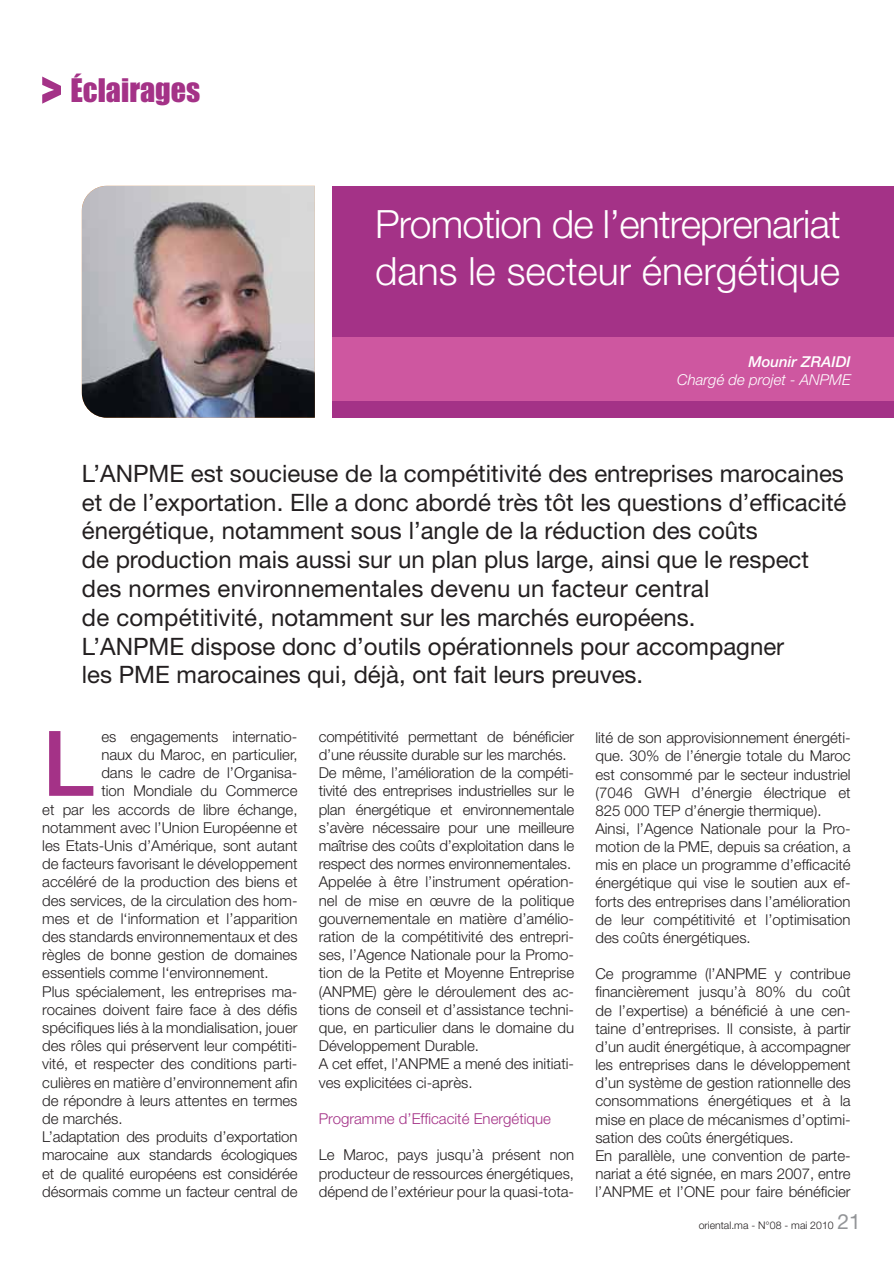
<style>
.page{position:relative;width:894px;height:1264px;background:#fff}
.page>*{position:absolute;margin:0;border:0;box-sizing:border-box;transform-origin:0 0}
.t1{font:500 90.6px "Helvetica Neue";color:#a43287}
.t2{font:300 39px/46.8px "Helvetica Neue";letter-spacing:-.02em;color:#fff}
.t3{font:30px "Impact";color:#a43287}
.t4{font:24px/28.8px "Helvetica Neue";color:#231f20}
.t5{font:300 15px/18.1px "Helvetica Neue";color:#231f20}
.t6{font:300 15px "Helvetica Neue";color:#a43287}
.t7{font:italic 300 15px "Helvetica Neue";color:#fff}
.t8{font:italic 500 15px "Helvetica Neue";color:#fff}
.t9{font:300 10.5px "Helvetica Neue";color:#231f20}
.s1{font-weight:400;font-size:21px;color:#939598}
</style>
<div class="page">
<img style="left:82px;top:186px;width:233px;height:232px">
<div style="left:332px;top:186px;width:561px;height:232px;background:#a43287"></div>
<div style="left:332px;top:337px;width:561px;height:64px;background:#ce57a0"></div>
<svg style="left:42px;top:76px;width:19px;height:28px"></svg>
<h3 class="t3" style="left:70px;top:74px;width:131px">Éclairages</h3>
<h2 class="t2" style="left:375px;top:206px;width:467px">Promotion de l’entreprenariat dans le secteur énergétique</h2>
<p class="t8" style="left:748px;top:353px;width:104px">Mounir ZRAIDI</p>
<p class="t7" style="left:677px;top:374px;width:175px">Chargé de projet - ANPME</p>
<p class="t4" style="left:82px;top:462px;width:766px">L’ANPME est soucieuse de la compétitivité des entreprises marocaines et de l’exportation. Elle a donc abordé très tôt les questions d’efficacité énergétique, notamment sous l’angle de la réduction des coûts<br>de production mais aussi sur un plan plus large, ainsi que le respect des normes environnementales devenu un facteur central<br>de compétitivité, notamment sur les marchés européens.<br>L’ANPME dispose donc d’outils opérationnels pour accompagner<br>les PME marocaines qui, déjà, ont fait leurs preuves.</p>
<h1 class="t1" style="left:42px;top:731px;width:54px">L</h1>
<p class="t5" style="left:101px;top:729px;width:198px">es engagements internatio-</p>
<p class="t5" style="left:101px;top:747px;width:198px">naux du Maroc, en particulier,</p>
<p class="t5" style="left:101px;top:765px;width:198px">dans le cadre de l’Organisa-</p>
<p class="t5" style="left:101px;top:784px;width:198px">tion Mondiale du Commerce</p>
<p class="t5" style="left:42px;top:802px;width:257px">et par les accords de libre échange,</p>
<p class="t5" style="left:42px;top:820px;width:257px">notamment avec l’Union Européenne et</p>
<p class="t5" style="left:42px;top:838px;width:257px">les Etats-Unis d’Amérique, sont autant</p>
<p class="t5" style="left:42px;top:856px;width:257px">de facteurs favorisant le développement</p>
<p class="t5" style="left:42px;top:875px;width:257px">accéléré de la production des biens et</p>
<p class="t5" style="left:42px;top:893px;width:257px">des services, de la circulation des hom-</p>
<p class="t5" style="left:42px;top:911px;width:257px">mes et de l‘information et l’apparition</p>
<p class="t5" style="left:42px;top:929px;width:257px">des standards environnementaux et des</p>
<p class="t5" style="left:42px;top:947px;width:257px">règles de bonne gestion de domaines</p>
<p class="t5" style="left:42px;top:966px;width:228px">essentiels comme l‘environnement.</p>
<p class="t5" style="left:42px;top:984px;width:257px">Plus spécialement, les entreprises ma-</p>
<p class="t5" style="left:42px;top:1002px;width:257px">rocaines doivent faire face à des défis</p>
<p class="t5" style="left:42px;top:1020px;width:257px">spécifiques liés à la mondialisation, jouer</p>
<p class="t5" style="left:42px;top:1038px;width:257px">des rôles qui préservent leur compétiti-</p>
<p class="t5" style="left:42px;top:1057px;width:257px">vité, et respecter des conditions parti-</p>
<p class="t5" style="left:42px;top:1075px;width:257px">culières en matière d’environnement afin</p>
<p class="t5" style="left:42px;top:1093px;width:257px">de répondre à leurs attentes en termes</p>
<p class="t5" style="left:42px;top:1111px;width:82px">de marchés.</p>
<p class="t5" style="left:42px;top:1129px;width:257px">L’adaptation des produits d’exportation</p>
<p class="t5" style="left:42px;top:1148px;width:257px">marocaine aux standards écologiques</p>
<p class="t5" style="left:42px;top:1166px;width:257px">et de qualité européens est considérée</p>
<p class="t5" style="left:42px;top:1184px;width:257px">désormais comme un facteur central de</p>
<p class="t5" style="left:319px;top:729px;width:257px">compétitivité permettant de bénéficier d’une réussite durable sur les marchés.<br>De même, l’amélioration de la compéti&shy;tivité des entreprises industrielles sur le plan énergétique et environnementale s’avère nécessaire pour une meilleure maîtrise des coûts d’exploitation dans le respect des normes environnementales.<br>Appelée à être l’instrument opération&shy;nel de mise en œuvre de la politique gouvernementale en matière d’amélio&shy;ration de la compétitivité des entrepri&shy;ses, l’Agence Nationale pour la Promo&shy;tion de la Petite et Moyenne Entreprise (ANPME) gère le déroulement des ac&shy;tions de conseil et d’assistance techni&shy;que, en particulier dans le domaine du Développement Durable.<br>A cet effet, l’ANPME a mené des initiati&shy;ves explicitées ci-après.</p>
<p class="t6" style="left:319px;top:1113px;width:234px">Programme d’Efficacité Energétique</p>
<p class="t5" style="left:319px;top:1148px;width:257px;text-align:justify">Le Maroc, pays jusqu’à présent non producteur de ressources énergétiques, dépend de l’extérieur pour la quasi-tota-</p>
<p class="t5" style="left:595px;top:730px;width:257px">lité de son approvisionnement énergéti&shy;que. 30% de l’énergie totale du Maroc est consommé par le secteur industriel (7046 GWH d’énergie électrique et 825 000 TEP d’énergie thermique).<br>Ainsi, l’Agence Nationale pour la Pro&shy;motion de la PME, depuis sa création, a mis en place un programme d’efficacité énergétique qui vise le soutien aux ef&shy;forts des entreprises dans l’amélioration de leur compétitivité et l’optimisation des coûts énergétiques.</p>
<p class="t5" style="left:595px;top:966px;width:257px">Ce programme (l’ANPME y contribue financièrement jusqu’à 80% du coût de l’expertise) a bénéficié à une cen&shy;taine d’entreprises. Il consiste, à partir d’un audit énergétique, à accompagner les entreprises dans le développement d’un système de gestion rationnelle des consommations énergétiques et à la mise en place de mécanismes d’optimi&shy;sation des coûts énergétiques.<br>En parallèle, une convention de parte&shy;nariat a été signée, en mars 2007, entre l’ANPME et l’ONE pour faire bénéficier</p>
<p class="t9" style="left:698px;top:1221px;width:163px">oriental.ma - N°08 - mai 2010 <span class="s1">21</span></p>
</div>
